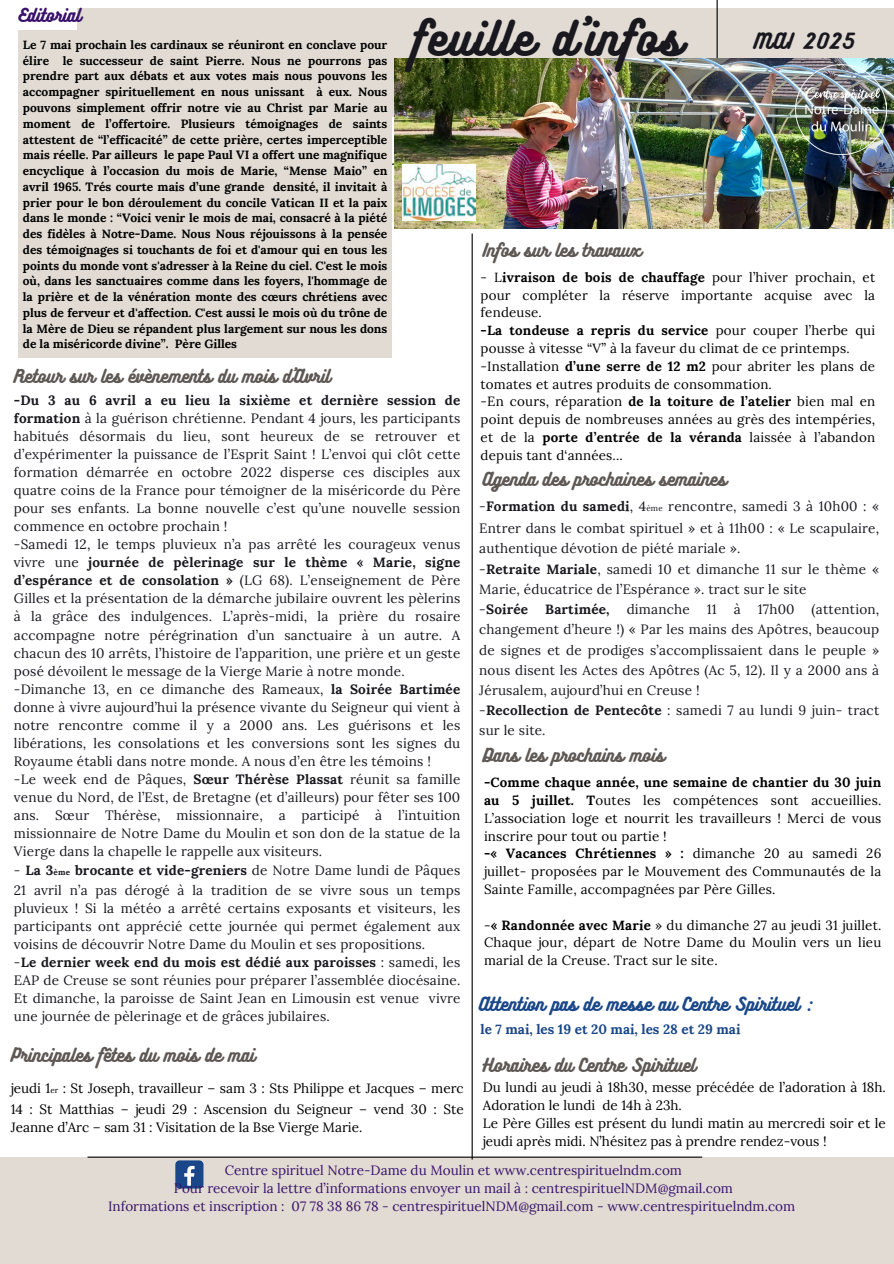
<style>
.page{position:relative;width:894px;height:1264px;background:#fff}
.page>*{position:absolute;margin:0;border:0;box-sizing:border-box;transform-origin:0 0}
.t1{font:42px "Bukhari Script";letter-spacing:.04em;color:#19181f}
.t2{font:19.2px "Bukhari Script";letter-spacing:.1em;color:#19181f}
.t3{font:16.65px "Bukhari Script";color:#5e5855}
.t4{font:16.65px "Bukhari Script";color:#1a4789}
.t5{font:16.5px "Bukhari Script";color:#5e5855}
.t6{font:16.5px "Bukhari Script";color:#39126b}
.t7{font:13.5px/18px "Lora";letter-spacing:.015em;color:#19181f}
.t8{font:13.5px/18px "Lora";color:#000}
.t9{font:13.5px/18px "Lora";color:#39126b;text-align:center}
.t10{font:700 13.5px "Lora";color:#1a4789}
.t11{font:700 13.5px "Lora";letter-spacing:.015em;color:#19181f}
.t12{font:13.35px/17.7px "Lora";letter-spacing:.015em;color:#000}
.t13{font:700 12px/15.8px "Lora";color:#000;text-align:justify}
.s1{font-weight:700}
.s2{font-weight:700;font-size:8.1px}
.s3{font-size:8.1px}
</style>
<div class="page">
<div style="left:77px;top:8px;width:816px;height:109px;background:#e1dbd3"></div>
<hr style="left:716px;top:0;width:1px;height:84px;background:#000">
<div style="left:18px;top:30px;width:374px;height:327px;background:#e1dbd3"></div>
<div style="left:0;top:1157px;width:893px;height:106px;background:#e1dbd3"></div>
<hr style="left:87px;top:1156px;width:615px;height:1px;background:#000">
<img style="left:394px;top:59px;width:499px;height:170px">
<hr style="left:471px;top:233px;width:1px;height:926px;background:#000">
<img style="left:795px;top:65px;width:90px;height:90px">
<div style="left:175px;top:1160px;width:28px;height:28px;background:#1a4789;border-radius:4px"></div>
<svg style="left:184px;top:1165px;width:10px;height:20px"></svg>
<img style="left:402px;top:164px;width:73px;height:57px">
<p class="t6" style="left:18px;top:5px;width:64px">Editorial</p>
<p class="t1" style="left:412px;top:12px;width:270px">feuille d’infos</p>
<h5 class="t2" style="left:754px;top:28px;width:102px">MAI 2025</h5>
<p class="t13" style="left:23px;top:37px;width:366px">Le 7 mai prochain les cardinaux se réuniront en conclave pour élire le successeur de saint Pierre. Nous ne pourrons pas prendre part aux débats et aux votes mais nous pouvons les accompagner spirituellement en nous unissant à eux. Nous pouvons simplement offrir notre vie au Christ par Marie au moment de l’offertoire. Plusieurs témoignages de saints attestent de “l’efficacité” de cette prière, certes imperceptible mais réelle. Par ailleurs le pape Paul VI a offert une magnifique encyclique à l’occasion du mois de Marie, “Mense Maio” en avril 1965. Trés courte mais d’une grande densité, il invitait à prier pour le bon déroulement du concile Vatican II et la paix dans le monde : “Voici venir le mois de mai, consacré à la piété des fidèles à Notre-Dame. Nous Nous réjouissons à la pensée des témoignages si touchants de foi et d'amour qui en tous les points du monde vont s'adresser à la Reine du ciel. C'est le mois où, dans les sanctuaires comme dans les foyers, l'hommage de la prière et de la vénération monte des cœurs chrétiens avec plus de ferveur et d'affection. C'est aussi le mois où du trône de la Mère de Dieu se répandent plus largement sur nous les dons de la miséricorde divine”. Père Gilles</p>
<h3 class="t5" style="left:482px;top:239px;width:160px">Infos sur les travaux</h3>
<p class="t12" style="left:480px;top:268px;width:396px">- L<span class="s1">ivraison de bois de chauffage</span> pour l’hiver prochain, et pour compléter la réserve importante acquise avec la fendeuse.<br><span class="s1">-La tondeuse a repris du service</span> pour couper l’herbe qui pousse à vitesse “V” à la faveur du climat de ce printemps. -Installation <span class="s1">d’une serre de 12 m2</span> pour abriter les plans de tomates et autres produits de consommation.<br>-En cours, réparation <span class="s1">de la toiture de l’atelier</span> bien mal en point depuis de nombreuses années au grès des intempéries, et de la <span class="s1">porte d’entrée de la véranda</span> laissée à l’abandon depuis tant d‘années...</p>
<p class="t5" style="left:14px;top:366px;width:318px">Retour sur les évènements du mois d’Avril</p>
<p class="t7" style="left:14px;top:390px;width:448px"><span class="s1">-Du 3 au 6 avril a eu lieu la sixième et dernière session de formation</span> à la guérison chrétienne. Pendant 4 jours, les participants habitués désormais du lieu, sont heureux de se retrouver et d’expérimenter la puissance de l’Esprit Saint ! L’envoi qui clôt cette formation démarrée en octobre 2022 disperse ces disciples aux quatre coins de la France pour témoigner de la miséricorde du Père pour ses enfants. La bonne nouvelle c’est qu’une nouvelle session commence en octobre prochain !<br>-Samedi 12, le temps pluvieux n’a pas arrêté les courageux venus vivre une <span class="s1">journée de pèlerinage sur le thème « Marie, signe d’espérance et de consolation »</span> (LG 68). L’enseignement de Père Gilles et la présentation de la démarche jubilaire ouvrent les pèlerins à la grâce des indulgences. L’après-midi, la prière du rosaire accompagne notre pérégrination d’un sanctuaire à un autre. A chacun des 10 arrêts, l’histoire de l’apparition, une prière et un geste posé dévoilent le message de la Vierge Marie à notre monde. -Dimanche 13, en ce dimanche des Rameaux, <span class="s1">la Soirée Bartimée </span>donne à vivre aujourd’hui la présence vivante du Seigneur qui vient à notre rencontre comme il y a 2000 ans. Les guérisons et les libérations, les consolations et les conversions sont les signes du Royaume établi dans notre monde. A nous d’en être les témoins !<br>-Le week end de Pâques, <span class="s1">Sœur Thérèse Plassat</span> réunit sa famille venue du Nord, de l’Est, de Bretagne (et d’ailleurs) pour fêter ses 100 ans. Sœur Thérèse, missionnaire, a participé à l’intuition missionnaire de Notre Dame du Moulin et son don de la statue de la Vierge dans la chapelle le rappelle aux visiteurs.</p>
<p class="t7" style="left:14px;top:859px;width:448px;line-height:20.2px">- <span class="s1">La 3</span><span class="s2">ème</span> <span class="s1">brocante et vide-greniers</span> de Notre Dame lundi de Pâques<br>21 avril n’a pas dérogé à la tradition de se vivre sous un temps</p>
<p class="t7" style="left:14px;top:898px;width:448px">pluvieux ! Si la météo a arrêté certains exposants et visiteurs, les participants ont apprécié cette journée qui permet également aux voisins de découvrir Notre Dame du Moulin et ses propositions.<br>-<span class="s1">Le dernier week end du mois est dédié aux paroisses</span> : samedi, les EAP de Creuse se sont réunies pour préparer l’assemblée diocésaine.<br>Et dimanche, la paroisse de Saint Jean en Limousin est venue vivre une journée de pèlerinage et de grâces jubilaires.</p>
<h3 class="t5" style="left:482px;top:469px;width:245px">Agenda des prochaines semaines</h3>
<h3 class="t7" style="left:479px;top:495px;width:401px;line-height:22.2px">-<span class="s1">Formation du samedi</span>, 4<span class="s3">ème</span> rencontre, samedi 3 à 10h00 : «<br>Entrer dans le combat spirituel » et à 11h00 : « Le scapulaire,</h3>
<h3 class="t7" style="left:479px;top:538px;width:401px;line-height:20.2px">authentique dévotion de piété mariale ».<br>-<span class="s1">Retraite Mariale</span>, samedi 10 et dimanche 11 sur le thème « Marie, éducatrice de l’Espérance ». tract sur le site<br>-<span class="s1">Soirée</span></h3>
<h3 class="t11" style="left:545px;top:600px;width:66px">Bartimée,</h3>
<h3 class="t7" style="left:626px;top:600px;width:65px">dimanche</h3>
<h3 class="t7" style="left:706px;top:600px;width:12px">11</h3>
<h3 class="t7" style="left:733px;top:600px;width:8px">à</h3>
<h3 class="t7" style="left:757px;top:600px;width:38px">17h00</h3>
<h3 class="t7" style="left:479px;top:599px;width:401px;line-height:20.2px;text-align:justify;text-indent:332px">(attention, changement d’heure !) « Par les mains des Apôtres, beaucoup de signes et de prodiges s’accomplissaient dans le peuple » nous disent les Actes des Apôtres (Ac 5, 12). Il y a 2000 ans à Jérusalem, aujourd’hui en Creuse !</h3>
<h3 class="t7" style="left:479px;top:700px;width:401px;line-height:20.2px">-<span class="s1">Recollection de Pentecôte</span> : samedi 7 au lundi 9 juin- tract sur le site.</h3>
<h5 class="t5" style="left:482px;top:744px;width:183px">Dans les prochains mois</h5>
<h3 class="t12" style="left:484px;top:773px;width:399px"><span class="s1">-Comme chaque année, une semaine de chantier du 30 juin au 5 juillet. T</span>outes les compétences sont accueillies.<br>L’association loge et nourrit les travailleurs ! Merci de vous inscrire pour tout ou partie !<br><span class="s1">-« Vacances Chrétiennes » :</span> dimanche 20 au samedi 26 juillet- proposées par le Mouvement des Communautés de la Sainte Famille, accompagnées par Père Gilles.</h3>
<h5 class="t12" style="left:484px;top:915px;width:399px;text-align:justify">-<span class="s1">« Randonnée avec Marie</span> » du dimanche 27 au jeudi 31 juillet.<br>Chaque jour, départ de Notre Dame du Moulin vers un lieu marial de la Creuse. Tract sur le site.</h5>
<h3 class="t4" style="left:479px;top:993px;width:334px">Attention pas de messe au Centre Spirituel :</h3>
<h4 class="t10" style="left:480px;top:1020px;width:261px">le 7 mai, les 19 et 20 mai, les 28 et 29 mai</h4>
<h5 class="t3" style="left:11px;top:1044px;width:245px">Principales fêtes du mois de mai</h5>
<p class="t3" style="left:482px;top:1054px;width:214px">Horaires du Centre Spirituel</p>
<p class="t8" style="left:482px;top:1077px;width:404px">Du lundi au jeudi à 18h30, messe précédée de l’adoration à 18h.<br>Adoration le lundi de 14h à 23h.<br>Le Père Gilles est présent du lundi matin au mercredi soir et le jeudi après midi. N’hésitez pas à prendre rendez-vous !</p>
<h5 class="t8" style="left:11px;top:1077px;width:454px;line-height:21px">jeudi 1<span class="s3">er</span> : St Joseph, travailleur – sam 3 : Sts Philippe et Jacques – merc<br>14 : St Matthias – jeudi 29 : Ascension du Seigneur – vend 30 : Ste</h5>
<h5 class="t8" style="left:11px;top:1118px;width:353px">Jeanne d’Arc – sam 31 : Visitation de la Bse Vierge Marie.</h5>
<h3 class="t9" style="left:108px;top:1161px;width:688px">Centre spirituel Notre-Dame du Moulin et www.centrespirituelndm.com<br>Pour recevoir la lettre d’informations envoyer un mail à : centrespirituelNDM@gmail.com<br>Informations et inscription : 07 78 38 86 78 - centrespirituelNDM@gmail.com - www.centrespirituelndm.com</h3>
</div>
